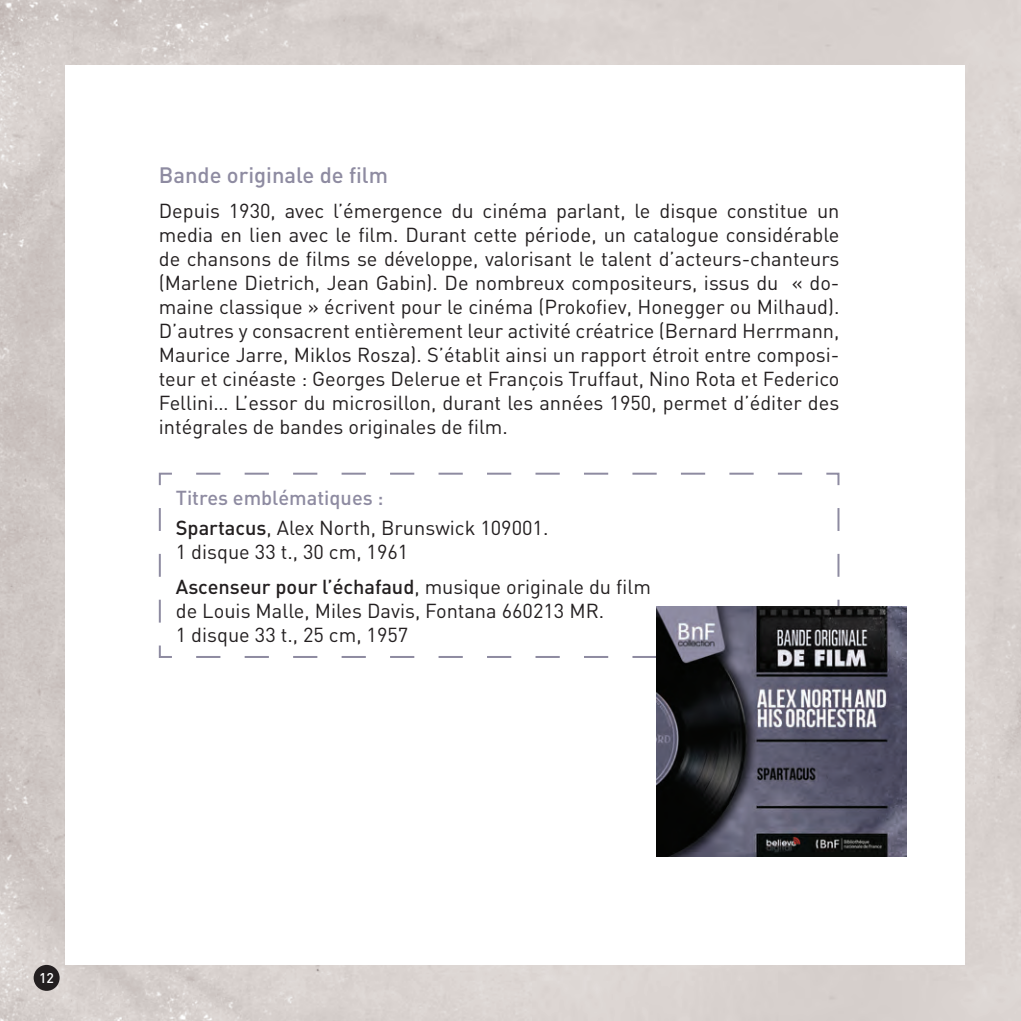
<style>
.page{position:relative;width:1021px;height:1021px;background:#fff}
.page>*{position:absolute;margin:0;border:0;box-sizing:border-box;transform-origin:0 0}
.t1{font:500 22px "DIN";color:#8e8ba1}
.t2{font:20px/24px "DIN";color:#231f20}
.t3{font:500 20px "DIN";color:#8e8ba1}
.t4{font:500 14px "DIN";color:#fff}
.s1{font-weight:500}
</style>
<div class="page">
<img style="left:0;top:0;width:1020px;height:1020px">
<div style="left:65px;top:65px;width:899px;height:899px;background:#fff"></div>
<svg style="left:158px;top:472px;width:682px;height:186px"></svg>
<div style="left:34px;top:964px;width:26px;height:26px;background:#231f20;border-radius:50%"></div>
<img style="left:656px;top:607px;width:250px;height:249px">
<p class="t1" style="left:159px;top:161px;width:231px">Bande originale de film</p>
<p class="t2" style="left:159px;top:198px;width:682px;text-align:justify">Depuis 1930, avec l’émergence du cinéma parlant, le disque constitue un media en lien avec le film. Durant cette période, un catalogue considérable de chansons de films se développe, valorisant le talent d’acteurs-chanteurs (Marlene Dietrich, Jean Gabin). De nombreux compositeurs, issus du « do&shy;maine classique » écrivent pour le cinéma (Prokofiev, Honegger ou Milhaud).<br>D’autres y consacrent entièrement leur activité créatrice (Bernard Herrmann, Maurice Jarre, Miklos Rosza). S’établit ainsi un rapport étroit entre composi&shy;teur et cinéaste : Georges Delerue et François Truffaut, Nino Rota et Federico Fellini… L’essor du microsillon, durant les années 1950, permet d’éditer des intégrales de bandes originales de film.</p>
<p class="t3" style="left:176px;top:485px;width:209px">Titres emblématiques :</p>
<p class="t2" style="left:176px;top:515px;width:374px"><span class="s1">Spartacus</span>, Alex North, Brunswick 109001.<br>1 disque 33 t., 30 cm, 1961</p>
<p class="t2" style="left:176px;top:574px;width:476px"><span class="s1">Ascenseur pour l’échafaud</span>, musique originale du film de Louis Malle, Miles Davis, Fontana 660213 MR.<br>1 disque 33 t., 25 cm, 1957</p>
<p class="t4" style="left:39px;top:968px;width:16px">12</p>
</div>
